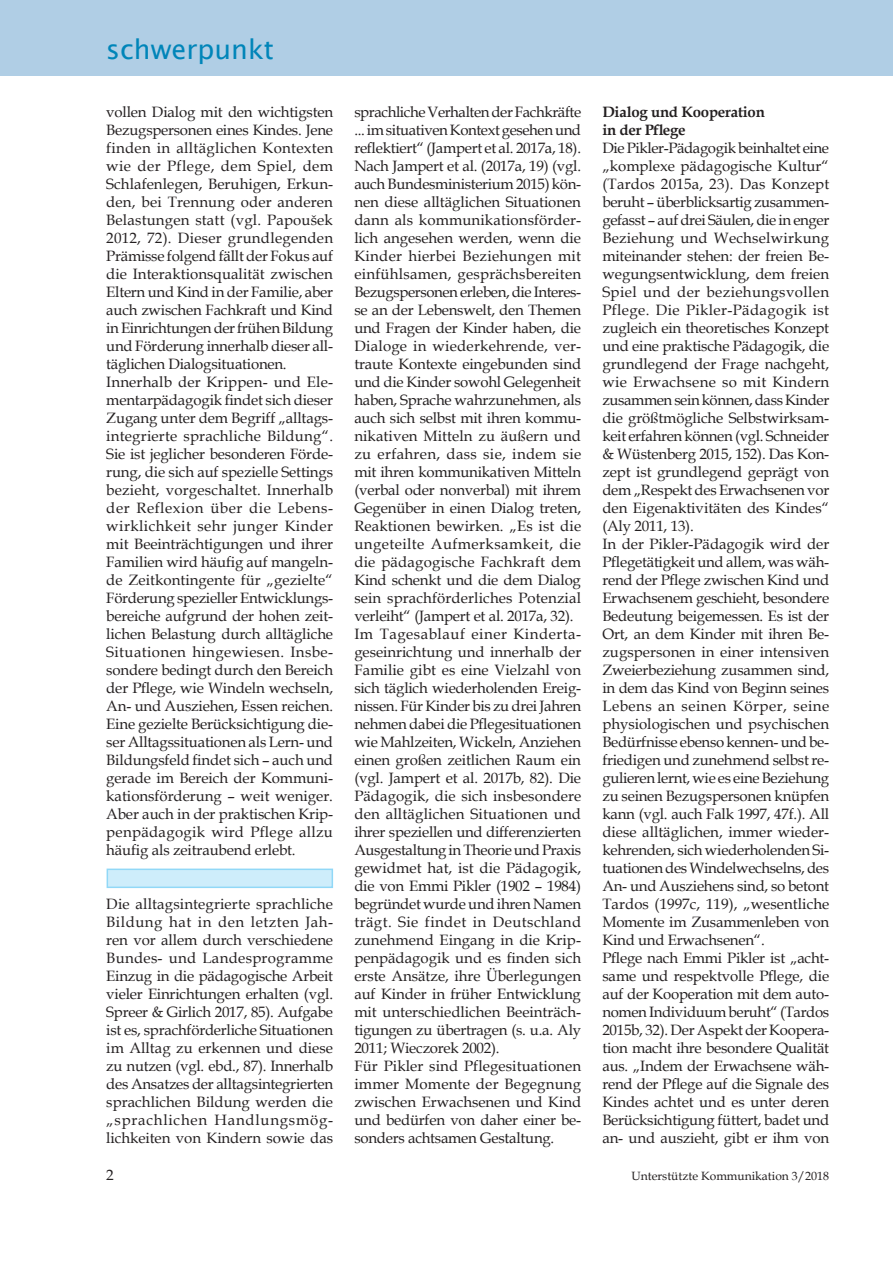
<style>
.page{position:relative;width:893px;height:1263px;background:#fff}
.page>*{position:absolute;margin:0;border:0;box-sizing:border-box;transform-origin:0 0}
.t1{font:27px "Lucida Sans Unicode";color:#0085b9}
.t2{font:15px/18px "Book Antiqua";letter-spacing:-.01em;color:#231f20}
.t3{font:700 15px/18px "Book Antiqua";letter-spacing:-.015em;color:#231f20}
.t4{font:12px "Book Antiqua";color:#231f20}
</style>
<div class="page">
<div style="left:107px;top:868px;width:226px;height:20px;background:#ceedfb;border:2px solid #91d8f7"></div>
<div style="left:0;top:0;width:893px;height:75px;background:#b0cee5"></div>
<h1 class="t1" style="left:106px;top:28px;width:169px">schwerpunkt</h1>
<p class="t2" style="left:106px;top:103px;width:228px">vollen Dialog mit den wichtigsten Bezugspersonen eines Kindes. Jene finden in alltäglichen Kontexten wie der Pflege, dem Spiel, dem Schlafenlegen, Beruhigen, Erkun&shy;den, bei Trennung oder anderen Belastungen statt (vgl. Papoušek 2012, 72). Dieser grundlegenden Prämisse folgend fällt der Fokus auf die Interaktionsqualität zwischen Eltern und Kind in der Familie, aber auch zwischen Fachkraft und Kind in Einrichtungen der frühen Bildung und Förderung innerhalb dieser all&shy;täglichen Dialogsituationen.<br>Innerhalb der Krippen- und Ele&shy;mentarpädagogik findet sich dieser Zugang unter dem Begriff „alltags&shy;integrierte sprachliche Bildung“.<br>Sie ist jeglicher besonderen Förde&shy;rung, die sich auf spezielle Settings bezieht, vorgeschaltet. Innerhalb der Reflexion über die Lebens&shy;wirklichkeit sehr junger Kinder mit Beeinträchtigungen und ihrer Familien wird häufig auf mangeln&shy;de Zeitkontingente für „gezielte“ Förderung spezieller Entwicklungs&shy;bereiche aufgrund der hohen zeit&shy;lichen Belastung durch alltägliche Situationen hingewiesen. Insbe&shy;sondere bedingt durch den Bereich der Pflege, wie Windeln wechseln, An- und Ausziehen, Essen reichen.<br>Eine gezielte Berücksichtigung die&shy;ser Alltagssituationen als Lern- und Bildungsfeld findet sich – auch und gerade im Bereich der Kommuni&shy;kationsförderung – weit weniger.<br>Aber auch in der praktischen Krip&shy;penpädagogik wird Pflege allzu häufig als zeitraubend erlebt.</p>
<p class="t2" style="left:106px;top:895px;width:228px;text-align:justify">Die alltagsintegrierte sprachliche Bildung hat in den letzten Jah&shy;ren vor allem durch verschiedene Bundes- und Landesprogramme Einzug in die pädagogische Arbeit vieler Einrichtungen erhalten (vgl.<br>Spreer &amp; Girlich 2017, 85). Aufgabe ist es, sprachförderliche Situationen im Alltag zu erkennen und diese zu nutzen (vgl. ebd., 87). Innerhalb des Ansatzes der alltagsintegrierten sprachlichen Bildung werden die „sprachlichen Handlungsmög&shy;lichkeiten von Kindern sowie das</p>
<p class="t2" style="left:354px;top:103px;width:228px">sprachliche Verhalten der Fachkräfte ... im situativen Kontext gesehen und reflektiert“ (Jampert et al. 2017a, 18).<br>Nach Jampert et al. (2017a, 19) (vgl. auch Bundesministerium 2015) kön&shy;nen diese alltäglichen Situationen dann als kommunikationsförder&shy;lich angesehen werden, wenn die Kinder hierbei Beziehungen mit einfühlsamen, gesprächsbereiten Bezugspersonen erleben, die Interes&shy;se an der Lebenswelt, den Themen und Fragen der Kinder haben, die Dialoge in wiederkehrende, ver&shy;traute Kontexte eingebunden sind und die Kinder sowohl Gelegenheit haben, Sprache wahrzunehmen, als auch sich selbst mit ihren kommu&shy;nikativen Mitteln zu äußern und zu erfahren, dass sie, indem sie mit ihren kommunikativen Mitteln (verbal oder nonverbal) mit ihrem Gegenüber in einen Dialog treten, Reaktionen bewirken. „Es ist die ungeteilte Aufmerksamkeit, die die pädagogische Fachkraft dem Kind schenkt und die dem Dialog sein sprachförderliches Potenzial verleiht“ (Jampert et al. 2017a, 32).<br>Im Tagesablauf einer Kinderta&shy;geseinrichtung und innerhalb der Familie gibt es eine Vielzahl von sich täglich wiederholenden Ereig&shy;nissen. Für Kinder bis zu drei Jahren nehmen dabei die Pflegesituationen wie Mahlzeiten, Wickeln, Anziehen einen großen zeitlichen Raum ein (vgl. Jampert et al. 2017b, 82). Die Pädagogik, die sich insbesondere den alltäglichen Situationen und ihrer speziellen und differenzierten Ausgestaltung in Theorie und Praxis gewidmet hat, ist die Pädagogik, die von Emmi Pikler (1902 – 1984) begründet wurde und ihren Namen trägt. Sie findet in Deutschland zunehmend Eingang in die Krip&shy;penpädagogik und es finden sich erste Ansätze, ihre Überlegungen auf Kinder in früher Entwicklung mit unterschiedlichen Beeinträch&shy;tigungen zu übertragen (s. u.a. Aly 2011; Wieczorek 2002).<br>Für Pikler sind Pflegesituationen immer Momente der Begegnung zwischen Erwachsenen und Kind und bedürfen von daher einer be&shy;sonders achtsamen Gestaltung.</p>
<p class="t3" style="left:602px;top:103px;width:164px">Dialog und Kooperation in der Pflege</p>
<p class="t2" style="left:602px;top:139px;width:228px">Die Pikler-Pädagogik beinhaltet eine „komplexe pädagogische Kultur“ (Tardos 2015a, 23). Das Konzept beruht – überblicksartig zusammen&shy;gefasst – auf drei Säulen, die in enger Beziehung und Wechselwirkung miteinander stehen: der freien Be&shy;wegungsentwicklung, dem freien Spiel und der beziehungsvollen Pflege. Die Pikler-Pädagogik ist zugleich ein theoretisches Konzept und eine praktische Pädagogik, die grundlegend der Frage nachgeht, wie Erwachsene so mit Kindern zusammen sein können, dass Kinder die größtmögliche Selbstwirksam&shy;keit erfahren können (vgl. Schneider &amp; Wüstenberg 2015, 152). Das Kon&shy;zept ist grundlegend geprägt von dem „Respekt des Erwachsenen vor den Eigenaktivitäten des Kindes“ (Aly 2011, 13).<br>In der Pikler-Pädagogik wird der Pflegetätigkeit und allem, was wäh&shy;rend der Pflege zwischen Kind und Erwachsenem geschieht, besondere Bedeutung beigemessen. Es ist der Ort, an dem Kinder mit ihren Be&shy;zugspersonen in einer intensiven Zweierbeziehung zusammen sind, in dem das Kind von Beginn seines Lebens an seinen Körper, seine physiologischen und psychischen Bedürfnisse ebenso kennen- und be&shy;friedigen und zunehmend selbst re&shy;gulieren lernt, wie es eine Beziehung zu seinen Bezugspersonen knüpfen kann (vgl. auch Falk 1997, 47f.). All diese alltäglichen, immer wieder&shy;kehrenden, sich wiederholenden Si&shy;tuationen des Windelwechselns, des An- und Ausziehens sind, so betont Tardos (1997c, 119), „wesentliche Momente im Zusammenleben von Kind und Erwachsenen“.<br>Pflege nach Emmi Pikler ist „acht&shy;same und respektvolle Pflege, die auf der Kooperation mit dem auto&shy;nomen Individuum beruht“ (Tardos 2015b, 32). Der Aspekt der Koopera&shy;tion macht ihre besondere Qualität aus. „Indem der Erwachsene wäh&shy;rend der Pflege auf die Signale des Kindes achtet und es unter deren Berücksichtigung füttert, badet und an- und auszieht, gibt er ihm von</p>
<p class="t2" style="left:106px;top:1166px;width:9px">2</p>
<p class="t4" style="left:632px;top:1168px;width:199px">Unterstützte Kommunikation 3/2018</p>
</div>
